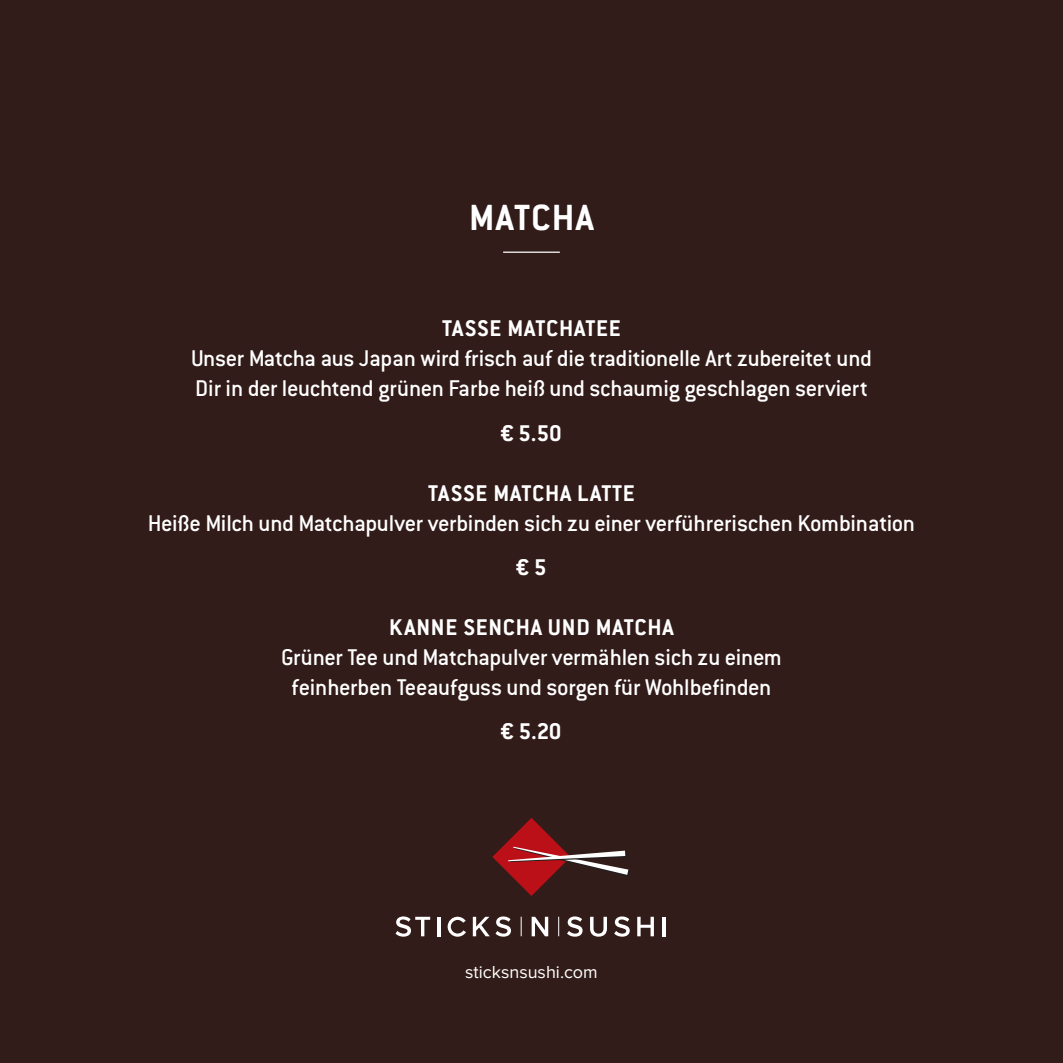
<style>
.page{position:relative;width:1063px;height:1063px;background:#321c19}
.page>*{position:absolute;margin:0;border:0;box-sizing:border-box;transform-origin:0 0}
.t1{font:700 40px "Conduit ITC Std";letter-spacing:.03em;color:#fff}
.Bodycopy{font:500 25px/30px "Conduit ITC Std";letter-spacing:-.015em;color:#fff}
.Bodycopy-2{font:700 25px "Conduit ITC Std";letter-spacing:.03em;color:#fff}
.Pris{font:700 25px "Conduit ITC Std";color:#fff}
.t2{font:18px "Proxima Nova";color:#fff}
</style>
<div class="page">
<svg style="left:396px;top:916px;width:34px;height:21px"></svg>
<hr style="left:437px;top:917px;width:4px;height:19px;background:#fff">
<svg style="left:473px;top:916px;width:38px;height:21px"></svg>
<svg style="left:532px;top:917px;width:16px;height:19px"></svg>
<svg style="left:567px;top:916px;width:16px;height:21px"></svg>
<svg style="left:590px;top:917px;width:17px;height:20px"></svg>
<svg style="left:614px;top:916px;width:16px;height:21px"></svg>
<svg style="left:637px;top:917px;width:17px;height:19px"></svg>
<hr style="left:662px;top:917px;width:4px;height:19px;background:#fff">
<svg style="left:448px;top:917px;width:18px;height:20px"></svg>
<svg style="left:558px;top:917px;width:1px;height:19px"></svg>
<svg style="left:521px;top:917px;width:1px;height:19px"></svg>
<svg style="left:492px;top:818px;width:137px;height:78px"></svg>
<hr style="left:503px;top:252px;width:57px;height:1px;background:#fff">
<p class="t1" style="left:469px;top:194px;width:126px">MATCHA</p>
<p class="Bodycopy-2" style="left:442px;top:314px;width:180px">TASSE MATCHATEE</p>
<p class="Bodycopy" style="left:191px;top:344px;width:682px">Unser Matcha aus Japan wird frisch auf die traditionelle Art zubereitet und<br>Dir in der leuchtend grünen Farbe heiß und schaumig geschlagen serviert</p>
<p class="Pris" style="left:501px;top:418px;width:62px">€ 5.50</p>
<p class="Bodycopy-2" style="left:428px;top:478px;width:208px">TASSE MATCHA LATTE</p>
<p class="Bodycopy" style="left:148px;top:508px;width:769px">Heiße Milch und Matchapulver verbinden sich zu einer verführerischen Kombination</p>
<p class="Pris" style="left:517px;top:553px;width:31px">€ 5</p>
<p class="Bodycopy-2" style="left:389px;top:613px;width:286px">KANNE SENCHA UND MATCHA</p>
<p class="Bodycopy" style="left:281px;top:642px;width:502px">Grüner Tee und Matchapulver vermählen sich zu einem</p>
<p class="Bodycopy" style="left:292px;top:672px;width:481px">feinherben Teeaufguss und sorgen für Wohlbefinden</p>
<p class="Pris" style="left:501px;top:717px;width:62px">€ 5.20</p>
<p class="t2" style="left:465px;top:964px;width:134px">sticksnsushi.com</p>
</div>
